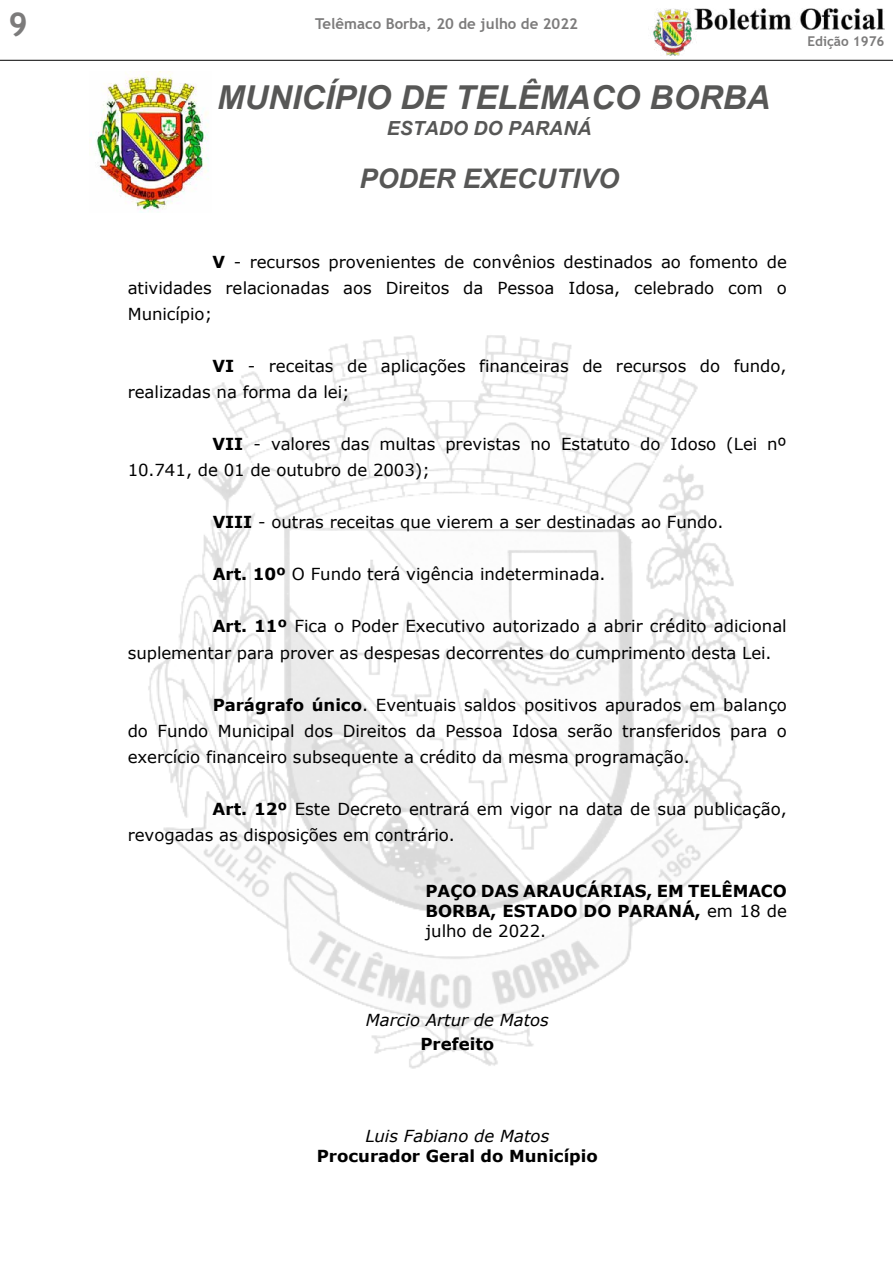
<style>
.page{position:relative;width:893px;height:1263px;background:#fff}
.page>*{position:absolute;margin:0;border:0;box-sizing:border-box;transform-origin:0 0}
.t1{font:italic 700 33px "Arial";color:#575756}
.t2{font:700 33px "Trebuchet MS";color:#7c7b7b}
.t3{font:italic 700 27px "Arial";color:#575756}
.t4{font:italic 700 19.5px "Arial";color:#575756}
.t5{font:16.5px/26px "Verdana";color:#000}
.t6{font:700 16.5px/20.1px "Verdana";color:#000;text-align:justify}
.t7{font:italic 16.5px "Verdana";color:#000}
.t8{font:700 15px "Trebuchet MS";color:#7c7b7b}
.t9{font:700 13.5px "Trebuchet MS";color:#7c7b7b}
.s1{font-weight:700}
.s2{font-weight:400}
</style>
<div class="page">
<img style="left:653px;top:9px;width:43px;height:47px">
<img style="left:693px;top:8px;width:191px;height:21px">
<hr style="left:0;top:60px;width:893px;height:1px;background:#000">
<img style="left:91px;top:72px;width:118px;height:140px">
<img style="left:148px;top:335px;width:601px;height:734px">
<h1 class="t2" style="left:9px;top:3px;width:21px">9</h1>
<p class="t8" style="left:315px;top:14px;width:264px">Telêmaco Borba, 20 de julho de 2022</p>
<h1 class="t1" style="left:217px;top:76px;width:555px">MUNICÍPIO DE TELÊMACO BORBA</h1>
<p class="t4" style="left:387px;top:115px;width:206px">ESTADO DO PARANÁ</p>
<h2 class="t3" style="left:359px;top:161px;width:261px">PODER EXECUTIVO</h2>
<p class="t9" style="left:807px;top:33px;width:79px">Edição 1976</p>
<p class="t5" style="left:128px;top:248px;width:661px;text-align:justify;text-indent:85px"><span class="s1">V</span> - recursos provenientes de convênios destinados ao fomento de atividades relacionadas aos Direitos da Pessoa Idosa, celebrado com o Município;</p>
<p class="t5" style="left:128px;top:353px;width:660px;text-indent:85px"><span class="s1">VI</span> - receitas de aplicações financeiras de recursos do fundo, realizadas na forma da lei;</p>
<p class="t5" style="left:128px;top:431px;width:660px;text-indent:85px"><span class="s1">VII</span> - valores das multas previstas no Estatuto do Idoso (Lei nº<br>10.741, de 01 de outubro de 2003);</p>
<p class="t5" style="left:213px;top:509px;width:512px"><span class="s1">VIII</span> - outras receitas que vierem a ser destinadas ao Fundo.</p>
<p class="t5" style="left:213px;top:561px;width:394px"><span class="s1">Art. 10º</span> O Fundo terá vigência indeterminada.</p>
<p class="t5" style="left:128px;top:613px;width:660px;text-indent:85px"><span class="s1">Art. 11º</span> Fica o Poder Executivo autorizado a abrir crédito adicional suplementar para prover as despesas decorrentes do cumprimento desta Lei.</p>
<p class="t5" style="left:128px;top:692px;width:661px;text-align:justify;text-indent:85px"><span class="s1">Parágrafo único</span>. Eventuais saldos positivos apurados em balanço do Fundo Municipal dos Direitos da Pessoa Idosa serão transferidos para o exercício financeiro subsequente a crédito da mesma programação.</p>
<p class="t5" style="left:128px;top:796px;width:661px;text-indent:85px"><span class="s1">Art. 12º</span> Este Decreto entrará em vigor na data de sua publicação, revogadas as disposições em contrário.</p>
<p class="t6" style="left:425px;top:881px;width:363px">PAÇO DAS ARAUCÁRIAS, EM TELÊMACO BORBA, ESTADO DO PARANÁ, <span class="s2">em 18 de julho de 2022.</span></p>
<p class="t7" style="left:366px;top:1009px;width:184px">Marcio Artur de Matos</p>
<p class="t6" style="left:420px;top:1033px;width:75px">Prefeito</p>
<p class="t7" style="left:365px;top:1124px;width:185px">Luis Fabiano de Matos</p>
<p class="t6" style="left:317px;top:1145px;width:282px">Procurador Geral do Município</p>
</div>
